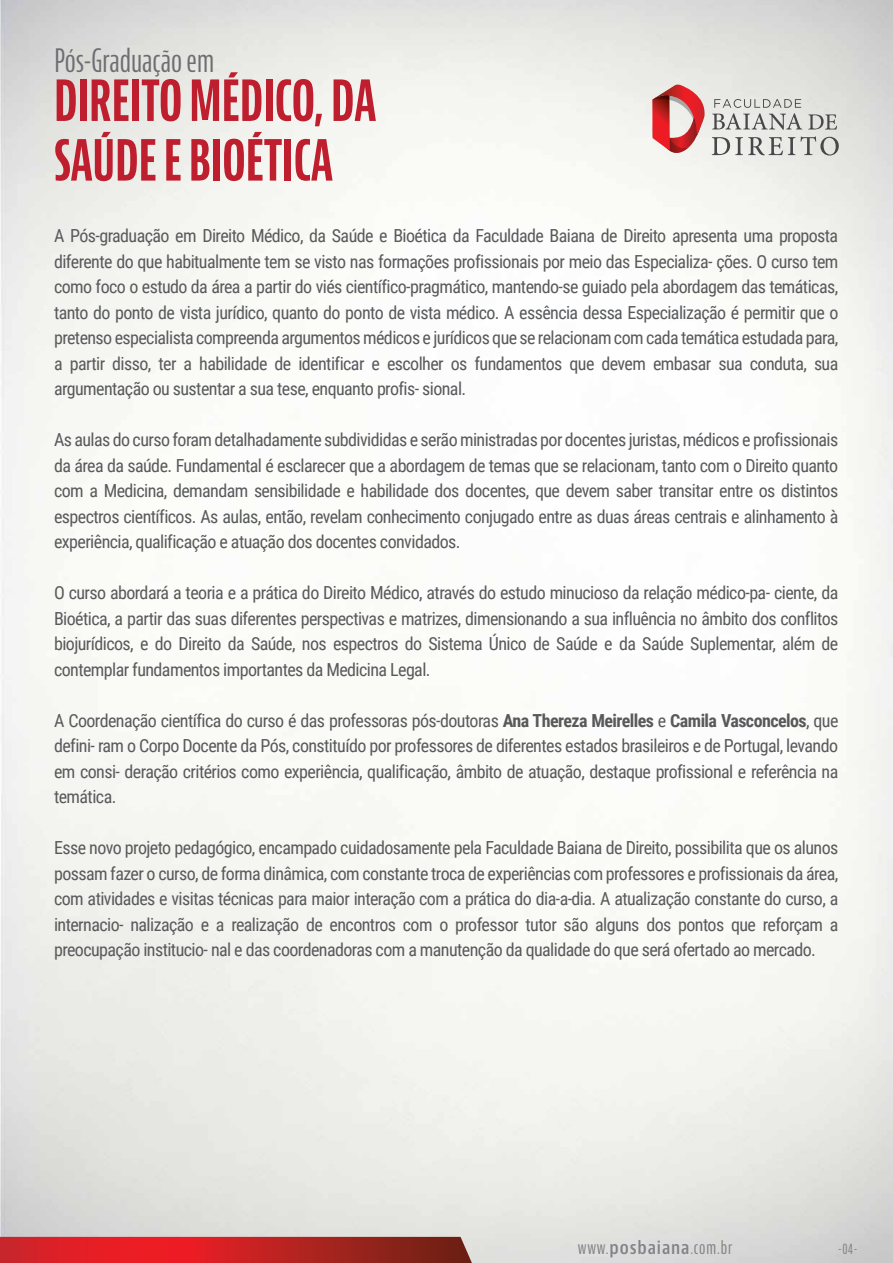
<style>
.page{position:relative;width:893px;height:1263px;background:#fff}
.page>*{position:absolute;margin:0;border:0;box-sizing:border-box;transform-origin:0 0}
.t1{font:700 extra-condensed 55.2px/59.7px "Bernino Sans";color:#be1e2d}
.t2{font:extra-condensed 31.5px "Bernino Sans";color:#6d6e71}
.t3{font:18px/25.5px "Roboto Condensed";letter-spacing:-.03em;color:#58595b;text-align:justify}
.t4{font:extra-condensed 18px "Bernino Sans";letter-spacing:.045em;color:#808285}
.t5{font:extra-condensed 15px "Bernino Sans";color:#808285}
.s1{font-weight:700}
.s2{font-weight:600;font-stretch:condensed}
</style>
<div class="page">
<svg style="left:0;top:1237px;width:472px;height:26px;background:#bf2323"></svg>
<svg style="left:712px;top:99px;width:90px;height:31px;background:#c6c6c3"></svg>
<svg style="left:808px;top:114px;width:29px;height:15px"></svg>
<svg style="left:712px;top:136px;width:127px;height:20px;background:#c2c3bf"></svg>
<svg style="left:652px;top:85px;width:54px;height:70px;background:#d98080"></svg>
<h2 class="t2" style="left:54px;top:43px;width:161px">Pós-Graduação em</h2>
<h1 class="t1" style="left:54px;top:73px;width:323px">DIREITO MÉDICO, DA<br>SAÚDE E BIOÉTICA</h1>
<p class="t3" style="left:54px;top:222px;width:786px">A Pós-graduação em Direito Médico, da Saúde e Bioética da Faculdade Baiana de Direito apresenta uma proposta diferente do que habitualmente tem se visto nas formações profissionais por meio das Especializa- ções. O curso tem como foco o estudo da área a partir do viés científico-pragmático, mantendo-se guiado pela abordagem das temáticas, tanto do ponto de vista jurídico, quanto do ponto de vista médico. A essência dessa Especialização é permitir que o pretenso especialista compreenda argumentos médicos e jurídicos que se relacionam com cada temática estudada para, a partir disso, ter a habilidade de identificar e escolher os fundamentos que devem embasar sua conduta, sua argumentação ou sustentar a sua tese, enquanto profis- sional.</p>
<p class="t3" style="left:54px;top:426px;width:786px">As aulas do curso foram detalhadamente subdivididas e serão ministradas por docentes juristas, médicos e profissionais da área da saúde. Fundamental é esclarecer que a abordagem de temas que se relacionam, tanto com o Direito quanto com a Medicina, demandam sensibilidade e habilidade dos docentes, que devem saber transitar entre os distintos espectros científicos. As aulas, então, revelam conhecimento conjugado entre as duas áreas centrais e alinhamento à experiência, qualificação e atuação dos docentes convidados.</p>
<p class="t3" style="left:54px;top:579px;width:786px">O curso abordará a teoria e a prática do Direito Médico, através do estudo minucioso da relação médico-pa- ciente, da Bioética, a partir das suas diferentes perspectivas e matrizes, dimensionando a sua influência no âmbito dos conflitos biojurídicos, e do Direito da Saúde, nos espectros do Sistema Único de Saúde e da Saúde Suplementar, além de contemplar fundamentos importantes da Medicina Legal.</p>
<p class="t3" style="left:54px;top:707px;width:786px">A Coordenação científica do curso é das professoras pós-doutoras <span class="s1">Ana Thereza Meirelles</span> e <span class="s1">Camila Vasconcelos</span>, que defini- ram o Corpo Docente da Pós, constituído por professores de diferentes estados brasileiros e de Portugal, levando em consi- deração critérios como experiência, qualificação, âmbito de atuação, destaque profissional e referência na temática.</p>
<p class="t3" style="left:54px;top:834px;width:786px">Esse novo projeto pedagógico, encampado cuidadosamente pela Faculdade Baiana de Direito, possibilita que os alunos possam fazer o curso, de forma dinâmica, com constante troca de experiências com professores e profissionais da área, com atividades e visitas técnicas para maior interação com a prática do dia-a-dia. A atualização constante do curso, a internacio- nalização e a realização de encontros com o professor tutor são alguns dos pontos que reforçam a preocupação institucio- nal e das coordenadoras com a manutenção da qualidade do que será ofertado ao mercado.</p>
<p class="t4" style="left:578px;top:1237px;width:156px">www.<span class="s2">posbaiana</span>.com.br</p>
<p class="t5" style="left:838px;top:1240px;width:21px">-04-</p>
</div>
